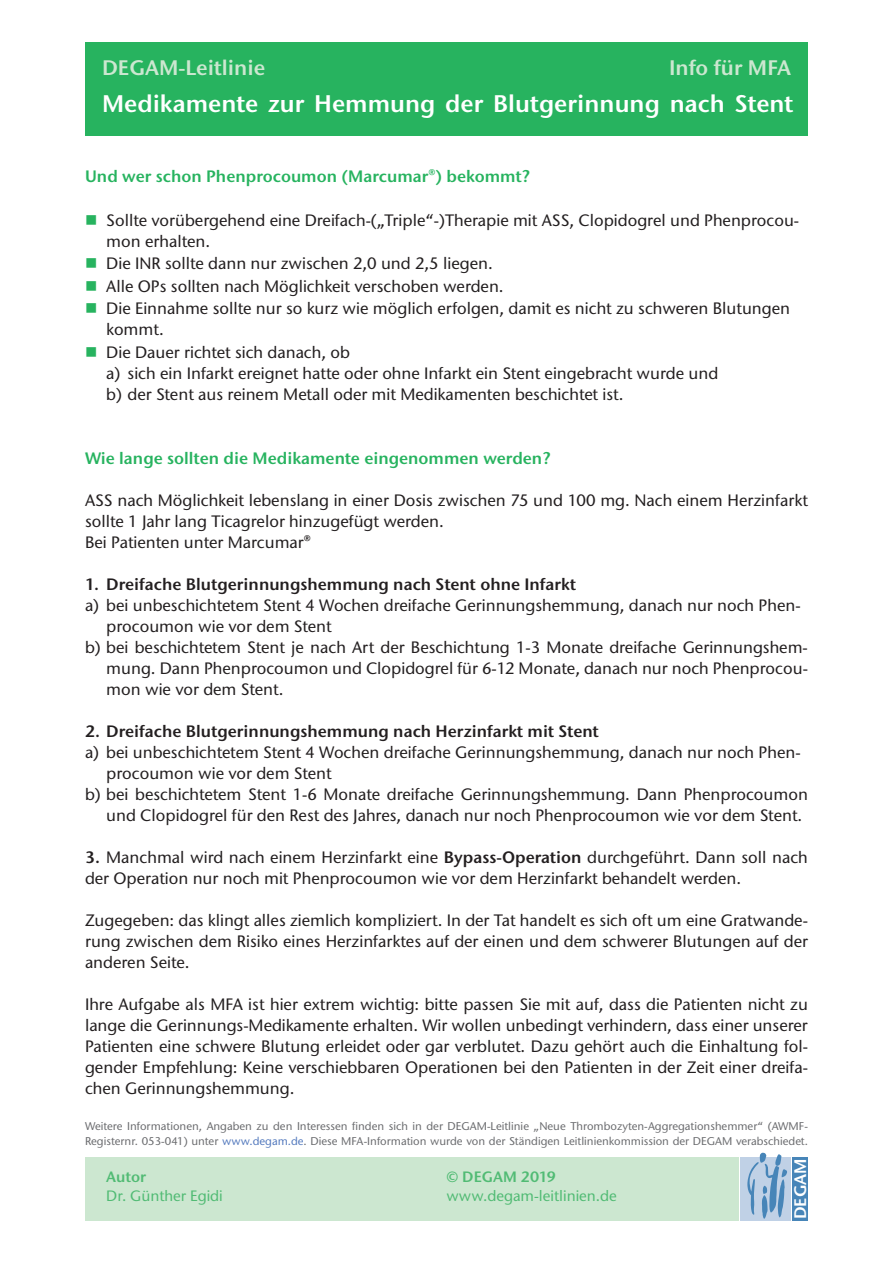
<style>
.page{position:relative;width:893px;height:1263px;background:#fff}
.page>*{position:absolute;margin:0;border:0;box-sizing:border-box;transform-origin:0 0}
.t1{font:600 24px "Stone Sans ITC Pro";color:#fff}
.t2{font:600 21px "Stone Sans ITC Pro";color:#cce7d0}
.t3{font:600 16.65px "Stone Sans ITC Pro";letter-spacing:.005em;color:#fff}
.t4{font:500 16.5px/21px "Stone Sans ITC Std";color:#231f20}
.t5{font:600 16.5px "Stone Sans ITC Pro";color:#231f20}
.t6{font:600 16.5px "Stone Sans ITC Pro";color:#27b35f}
.t7{font:500 15px "Stone Sans ITC Std";color:#51bb74}
.t8{font:600 15px "Stone Sans ITC Pro";color:#51bb74}
.t9{font:500 11.25px/14.4px "Stone Sans ITC Std";color:#6c6d70}
.s1{color:#27b35f}
.s2{font-family:"Stone Sans ITC Pro";font-weight:600}
.s3{color:#557bbe}
</style>
<div class="page">
<div style="left:85px;top:1157px;width:654px;height:63px;background:#cce7d0"></div>
<div style="left:740px;top:1157px;width:51px;height:63px;background:#c0d1e6"></div>
<div style="left:792px;top:1157px;width:16px;height:63px;background:#4785b8"></div>
<svg style="left:747px;top:1152px;width:40px;height:67px"></svg>
<div style="left:85px;top:43px;width:723px;height:93px;background:#27b35f"></div>
<p class="t2" style="left:102px;top:54px;width:165px">DEGAM-Leitlinie</p>
<p class="t2" style="left:669px;top:54px;width:123px">Info für MFA</p>
<h1 class="t1" style="left:102px;top:89px;width:693px">Medikamente zur Hemmung der Blutgerinnung nach Stent</h1>
<p class="t6" style="left:85px;top:166px;width:446px">Und wer schon Phenprocoumon (Marcumar®) bekommt?</p>
<p class="t4" style="left:106px;top:209px;width:694px;text-indent:-21px"><span class="s1">■</span> Sollte vorübergehend eine Dreifach-(„Triple“-)Therapie mit ASS, Clopidogrel und Phenprocou&shy;mon erhalten.</p>
<p class="t4" style="left:85px;top:253px;width:409px"><span class="s1">■</span> Die INR sollte dann nur zwischen 2,0 und 2,5 liegen.</p>
<p class="t4" style="left:85px;top:275px;width:420px"><span class="s1">■</span> Alle OPs sollten nach Möglichkeit verschoben werden.</p>
<p class="t4" style="left:106px;top:298px;width:685px;text-indent:-21px"><span class="s1">■</span> Die Einnahme sollte nur so kurz wie möglich erfolgen, damit es nicht zu schweren Blutungen kommt.</p>
<p class="t4" style="left:106px;top:341px;width:613px;text-indent:-21px"><span class="s1">■</span> Die Dauer richtet sich danach, ob<br>a) sich ein Infarkt ereignet hatte oder ohne Infarkt ein Stent eingebracht wurde und b) der Stent aus reinem Metall oder mit Medikamenten beschichtet ist.</p>
<p class="t6" style="left:85px;top:448px;width:467px">Wie lange sollten die Medikamente eingenommen werden?</p>
<p class="t4" style="left:85px;top:490px;width:724px">ASS nach Möglichkeit lebenslang in einer Dosis zwischen 75 und 100 mg. Nach einem Herzinfarkt sollte 1 Jahr lang Ticagrelor hinzugefügt werden.<br>Bei Patienten unter Marcumar®</p>
<p class="t5" style="left:85px;top:574px;width:493px">1. Dreifache Blutgerinnungshemmung nach Stent ohne Infarkt</p>
<p class="t4" style="left:85px;top:595px;width:717px">a) bei unbeschichtetem Stent 4 Wochen dreifache Gerinnungshemmung, danach nur noch Phen-</p>
<p class="t4" style="left:106px;top:616px;width:227px">procoumon wie vor dem Stent</p>
<p class="t4" style="left:85px;top:637px;width:724px">b) bei beschichtetem Stent je nach Art der Beschichtung 1-3 Monate dreifache Gerinnungshem-</p>
<p class="t4" style="left:106px;top:658px;width:703px">mung. Dann Phenprocoumon und Clopidogrel für 6-12 Monate, danach nur noch Phenprocou-</p>
<p class="t4" style="left:106px;top:679px;width:179px">mon wie vor dem Stent.</p>
<p class="t5" style="left:85px;top:721px;width:515px">2. Dreifache Blutgerinnungshemmung nach Herzinfarkt mit Stent</p>
<p class="t4" style="left:85px;top:742px;width:717px">a) bei unbeschichtetem Stent 4 Wochen dreifache Gerinnungshemmung, danach nur noch Phen-</p>
<p class="t4" style="left:106px;top:763px;width:227px">procoumon wie vor dem Stent</p>
<p class="t4" style="left:85px;top:784px;width:724px">b) bei beschichtetem Stent 1-6 Monate dreifache Gerinnungshemmung. Dann Phenprocoumon</p>
<p class="t4" style="left:106px;top:805px;width:698px">und Clopidogrel für den Rest des Jahres, danach nur noch Phenprocoumon wie vor dem Stent.</p>
<p class="t4" style="left:85px;top:847px;width:724px"><span class="s2">3.</span> Manchmal wird nach einem Herzinfarkt eine <span class="s2">Bypass-Operation</span> durchgeführt. Dann soll nach der Operation nur noch mit Phenprocoumon wie vor dem Herzinfarkt behandelt werden.</p>
<p class="t4" style="left:85px;top:910px;width:724px;text-align:justify">Zugegeben: das klingt alles ziemlich kompliziert. In der Tat handelt es sich oft um eine Gratwande&shy;rung zwischen dem Risiko eines Herzinfarktes auf der einen und dem schwerer Blutungen auf der anderen Seite.</p>
<p class="t4" style="left:85px;top:994px;width:724px;text-align:justify">Ihre Aufgabe als MFA ist hier extrem wichtig: bitte passen Sie mit auf, dass die Patienten nicht zu lange die Gerinnungs-Medikamente erhalten. Wir wollen unbedingt verhindern, dass einer unserer Patienten eine schwere Blutung erleidet oder gar verblutet. Dazu gehört auch die Einhaltung fol&shy;gender Empfehlung: Keine verschiebbaren Operationen bei den Patienten in der Zeit einer dreifa&shy;chen Gerinnungshemmung.</p>
<p class="t9" style="left:85px;top:1119px;width:724px">Weitere Informationen, Angaben zu den Interessen finden sich in der DEGAM-Leitlinie „Neue Thrombozyten-Aggregationshemmer“ (AWMF-<br>Registernr. 053-041) unter <span class="s3">www.degam.de</span>. Diese MFA-Information wurde von der Ständigen Leitlinienkommission der DEGAM verabschiedet.</p>
<p class="t8" style="left:106px;top:1167px;width:41px">Autor</p>
<p class="t7" style="left:106px;top:1186px;width:118px">Dr. Günther Egidi</p>
<p class="t8" style="left:446px;top:1167px;width:111px">© DEGAM 2019</p>
<p class="t7" style="left:446px;top:1186px;width:172px">www.degam-leitlinien.de</p>
<p class="t3" style="left:790px;top:1219px;width:62px;rotate:-90deg">DEGAM</p>
</div>
